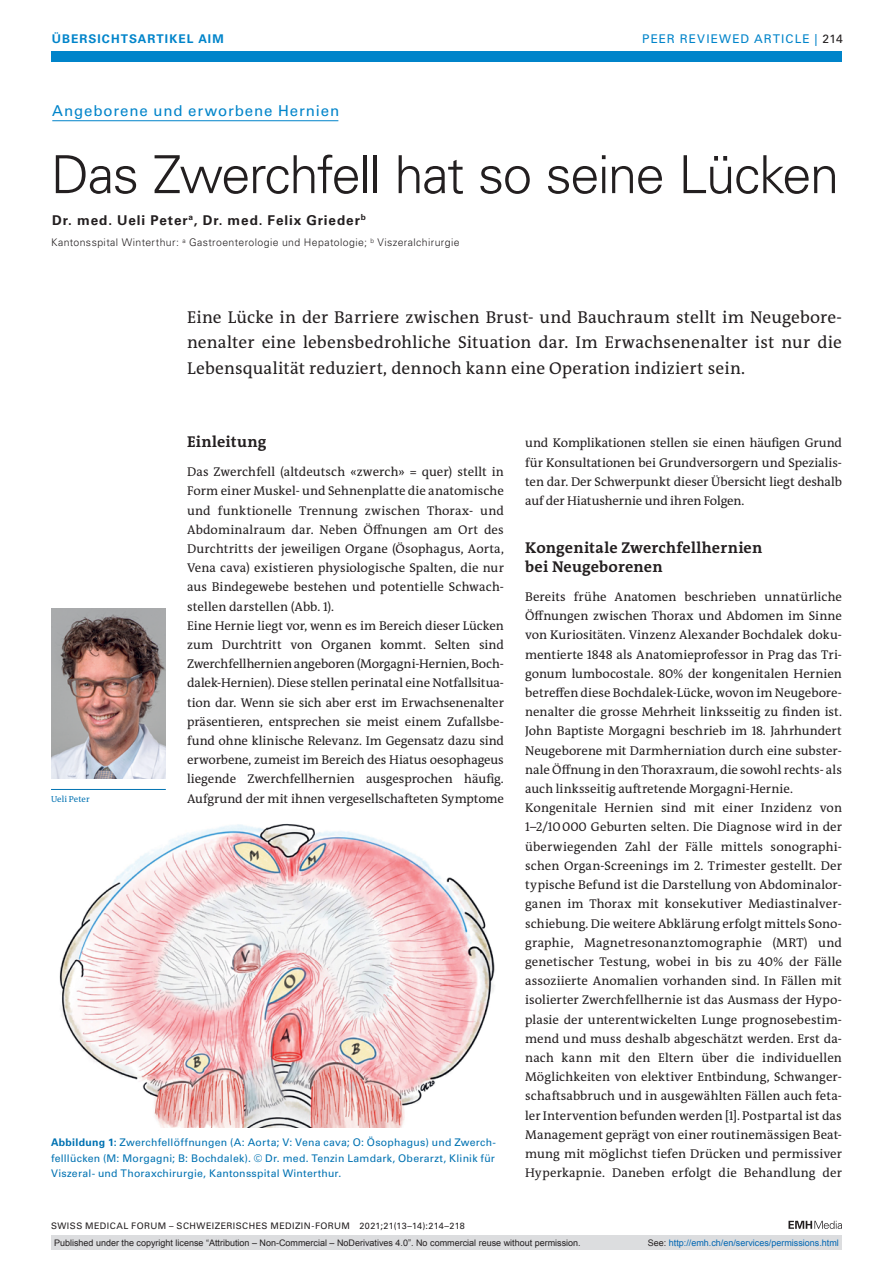
<style>
.page{position:relative;width:893px;height:1263px;background:#fff}
.page>*{position:absolute;margin:0;border:0;box-sizing:border-box;transform-origin:0 0}
.article-title{font:300 52.5px "Univers LT Std";letter-spacing:-.03em;color:#231f20}
.section-pl{font:17.25px/25.5px "The Antiqua B W5 Plain";letter-spacing:.01em;color:#231f20;text-align:justify}
.section-h1{font:700 15.75px/19.2px "The Antiqua B W7";letter-spacing:.015em;color:#231f20}
.pre-heading{font:15px "Univers LT Std";letter-spacing:.06em;color:#0084ca}
.author-notes{font:700 13.5px "Univers LT Std";letter-spacing:.065em;color:#231f20}
.section-pn{font:12.75px/19.2px "The Antiqua B W5 Plain";color:#231f20;text-align:justify}
.ressort{font:12px "Univers LT Std";letter-spacing:.085em;color:#0084ca}
.ressort-2{font:700 12px "Univers LT Std";letter-spacing:.085em;color:#0084ca}
.fig-caption{font:10.5px/15.8px "Univers LT Std";letter-spacing:.02em;color:#0072b2;text-align:justify}
.aff{font:300 10.5px "Univers LT Std";letter-spacing:.035em;color:#231f20}
.t1{font:9px "Arial";color:#231f20}
.fusszeile{font:9px "Univers LT Std";letter-spacing:.045em;color:#231f20}
.t2{font:9px "Arial";color:#0066b3}
.portrait-caption{font:8.7px "The Antiqua B W5 Plain";letter-spacing:.01em;color:#0072b2}
.s1{color:#231f20}
.s2{font-weight:700}
</style>
<div class="page">
<div style="left:51px;top:51px;width:791px;height:11px;background:#0084ca"></div>
<svg style="left:788px;top:1221px;width:54px;height:8px"></svg>
<hr style="left:52px;top:120px;width:286px;height:1px;background:#0084ca">
<hr style="left:51px;top:789px;width:115px;height:1px;background:#0072b2">
<img style="left:51px;top:609px;width:115px;height:170px">
<img style="left:59px;top:823px;width:436px;height:304px">
<div style="left:51px;top:1235px;width:791px;height:15px;background:#dcdddf"></div>
<p class="ressort-2" style="left:52px;top:31px;width:173px">ÜBERSICHTSARTIKEL AIM</p>
<p class="ressort" style="left:642px;top:31px;width:202px">PEER REVIEWED ARTICLE | <span class="s1">214</span></p>
<p class="pre-heading" style="left:52px;top:102px;width:288px">Angeborene und erworbene Hernien</p>
<p class="article-title" style="left:51px;top:143px;width:790px">Das Zwerchfell hat so seine Lücken</p>
<p class="author-notes" style="left:52px;top:212px;width:315px">Dr. med. Ueli Peter<sup>a</sup>, Dr. med. Felix Grieder<sup>b</sup></p>
<p class="aff" style="left:51px;top:236px;width:410px">Kantonsspital Winterthur: <sup>a</sup> Gastroenterologie und Hepatologie; <sup>b</sup> Viszeralchirurgie</p>
<p class="section-pl" style="left:187px;top:304px;width:656px">Eine Lücke in der Barriere zwischen Brust- und Bauchraum stellt im Neugebore&shy;nenalter eine lebensbedrohliche Situation dar. Im Erwachsenenalter ist nur die Lebensqualität reduziert, dennoch kann eine Operation indiziert sein.</p>
<p class="portrait-caption" style="left:51px;top:793px;width:40px">Ueli Peter</p>
<p class="section-h1" style="left:187px;top:433px;width:81px">Einleitung</p>
<p class="section-pn" style="left:187px;top:462px;width:318px">Das Zwerchfell (altdeutsch «zwerch» = quer) stellt in Form einer Muskel- und Sehnenplatte die anatomische und funktionelle Trennung zwischen Thorax- und Abdominalraum dar. Neben Öffnungen am Ort des Durchtritts der jeweiligen Organe (Ösophagus, Aorta, Vena cava) existieren physiologische Spalten, die nur aus Bindegewebe bestehen und potentielle Schwach&shy;stellen darstellen (Abb. 1).</p>
<p class="section-pn" style="left:187px;top:616px;width:318px">Eine Hernie liegt vor, wenn es im Bereich dieser Lücken zum Durchtritt von Organen kommt. Selten sind Zwerchfellhernien angeboren (Morgagni-Hernien, Boch&shy;dalek-Hernien). Diese stellen perinatal eine Notfallsitua&shy;tion dar. Wenn sie sich aber erst im Erwachsenenalter präsentieren, entsprechen sie meist einem Zufallsbe&shy;fund ohne klinische Relevanz. Im Gegensatz dazu sind erworbene, zumeist im Bereich des Hiatus oesophageus liegende Zwerchfellhernien ausgesprochen häufig.<br>Aufgrund der mit ihnen vergesellschafteten Symptome</p>
<p class="fig-caption" style="left:51px;top:1134px;width:447px"><span class="s2">Abbildung 1:</span> Zwerchfellöffnungen (A: Aorta; V: Vena cava; O: Ösophagus) und Zwerch&shy;felllücken (M: Morgagni; B: Bochdalek). © Dr. med. Tenzin Lamdark, Oberarzt, Klinik für Viszeral- und Thoraxchirurgie, Kantonsspital Winterthur.</p>
<p class="fusszeile" style="left:51px;top:1220px;width:415px">SWISS MEDICAL FORUM – SCHWEIZERISCHES MEDIZIN-FORUM 2021;21(13–14):214–218</p>
<p class="section-pn" style="left:525px;top:434px;width:318px">und Komplikationen stellen sie einen häufigen Grund für Konsultationen bei Grundversorgern und Spezialis&shy;ten dar. Der Schwerpunkt dieser Übersicht liegt deshalb auf der Hiatushernie und ihren Folgen.</p>
<p class="section-h1" style="left:525px;top:538px;width:239px">Kongenitale Zwerchfellhernien bei Neugeborenen</p>
<p class="section-pn" style="left:525px;top:587px;width:318px">Bereits frühe Anatomen beschrieben unnatürliche Öffnungen zwischen Thorax und Abdomen im Sinne von Kuriositäten. Vinzenz Alexander Bochdalek doku&shy;mentierte 1848 als Anatomieprofessor in Prag das Tri&shy;gonum lumbocostale. 80% der kongenitalen Hernien betreffen diese Bochdalek-Lücke, wovon im Neugebore&shy;nenalter die grosse Mehrheit linksseitig zu finden ist.<br>John Baptiste Morgagni beschrieb im 18. Jahrhundert Neugeborene mit Darmherniation durch eine subster&shy;nale Öffnung in den Thoraxraum, die sowohl rechts- als auch linksseitig auftretende Morgagni-Hernie.</p>
<p class="section-pn" style="left:525px;top:798px;width:318px">Kongenitale Hernien sind mit einer Inzidenz von 1–2/10000 Geburten selten. Die Diagnose wird in der überwiegenden Zahl der Fälle mittels sonographi&shy;schen Organ-Screenings im 2. Trimester gestellt. Der typische Befund ist die Darstellung von Abdominalor&shy;ganen im Thorax mit konsekutiver Mediastinalver&shy;schiebung. Die weitere Abklärung erfolgt mittels Sono&shy;graphie, Magnetresonanztomographie (MRT) und genetischer Testung, wobei in bis zu 40% der Fälle assoziierte Anomalien vorhanden sind. In Fällen mit isolierter Zwerchfellhernie ist das Ausmass der Hypo&shy;plasie der unterentwickelten Lunge prognosebestim&shy;mend und muss deshalb abgeschätzt werden. Erst da&shy;nach kann mit den Eltern über die individuellen Möglichkeiten von elektiver Entbindung, Schwanger&shy;schaftsabbruch und in ausgewählten Fällen auch feta&shy;ler Intervention befunden werden [1]. Postpartal ist das Management geprägt von einer routinemässigen Beat&shy;mung mit möglichst tiefen Drücken und permissiver Hyperkapnie. Daneben erfolgt die Behandlung der</p>
<p class="t1" style="left:54px;top:1237px;width:528px">Published under the copyright license “Attribution – Non-Commercial – NoDerivatives 4.0”. No commercial reuse without permission.</p>
<p class="t2" style="left:648px;top:1237px;width:193px"><span class="s1">See:</span> http://emh.ch/en/services/permissions.html</p>
</div>
